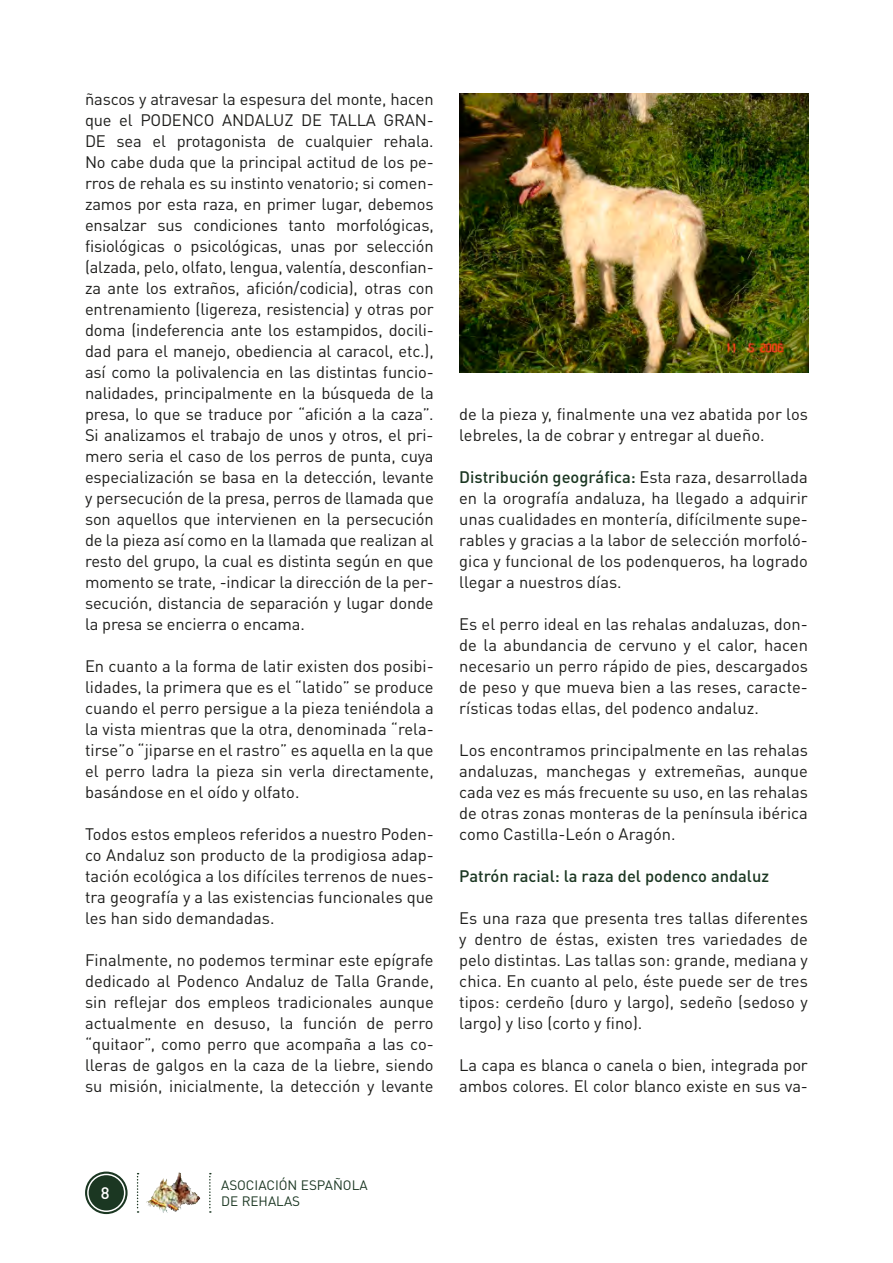
<style>
.page{position:relative;width:893px;height:1263px;background:#fff}
.page>*{position:absolute;margin:0;border:0;box-sizing:border-box;transform-origin:0 0}
.t1{font:16.5px/21px "DIN Pro";color:#1d1d1b;text-align:justify}
.t2{font:500 16.5px "DIN Pro";color:#1b3722}
.t3{font:500 16.5px "DIN Pro";color:#fff}
.t4{font:13.5px/16.2px "DIN Pro";color:#1b3722}
.s1{font-weight:500;color:#1b3722}
</style>
<div class="page">
<img style="left:146px;top:1172px;width:55px;height:41px">
<svg style="left:137px;top:1173px;width:2px;height:40px"></svg>
<svg style="left:209px;top:1173px;width:2px;height:40px"></svg>
<svg style="left:85px;top:1171px;width:43px;height:43px"></svg>
<div style="left:87px;top:1174px;width:38px;height:38px;border:2px solid #fff;border-radius:50%"></div>
<img style="left:459px;top:94px;width:349px;height:278px">
<p class="t1" style="left:85px;top:87px;width:350px">ñascos y atravesar la espesura del monte, hacen que el PODENCO ANDALUZ DE TALLA GRAN-DE sea el protagonista de cualquier rehala.<br>No cabe duda que la principal actitud de los pe&shy;rros de rehala es su instinto venatorio; si comen&shy;zamos por esta raza, en primer lugar, debemos ensalzar sus condiciones tanto morfológicas, fisiológicas o psicológicas, unas por selección (alzada, pelo, olfato, lengua, valentía, desconfian&shy;za ante los extraños, afición/codicia), otras con entrenamiento (ligereza, resistencia) y otras por doma (indeferencia ante los estampidos, docili&shy;dad para el manejo, obediencia al caracol, etc.), así como la polivalencia en las distintas funcio&shy;nalidades, principalmente en la búsqueda de la presa, lo que se traduce por “afición a la caza”.<br>Si analizamos el trabajo de unos y otros, el pri&shy;mero seria el caso de los perros de punta, cuya especialización se basa en la detección, levante y persecución de la presa, perros de llamada que son aquellos que intervienen en la persecución de la pieza así como en la llamada que realizan al resto del grupo, la cual es distinta según en que momento se trate, -indicar la dirección de la per&shy;secución, distancia de separación y lugar donde la presa se encierra o encama.</p>
<p class="t1" style="left:85px;top:654px;width:350px">En cuanto a la forma de latir existen dos posibi&shy;lidades, la primera que es el “latido” se produce cuando el perro persigue a la pieza teniéndola a la vista mientras que la otra, denominada “rela&shy;tirse”o “jiparse en el rastro” es aquella en la que el perro ladra la pieza sin verla directamente, basándose en el oído y olfato.</p>
<p class="t1" style="left:85px;top:822px;width:350px">Todos estos empleos referidos a nuestro Poden&shy;co Andaluz son producto de la prodigiosa adap&shy;tación ecológica a los difíciles terrenos de nues&shy;tra geografía y a las existencias funcionales que les han sido demandadas.</p>
<p class="t1" style="left:85px;top:948px;width:350px">Finalmente, no podemos terminar este epígrafe dedicado al Podenco Andaluz de Talla Grande, sin reflejar dos empleos tradicionales aunque actualmente en desuso, la función de perro “quitaor”, como perro que acompaña a las co&shy;lleras de galgos en la caza de la liebre, siendo su misión, inicialmente, la detección y levante</p>
<p class="t1" style="left:459px;top:402px;width:350px">de la pieza y, finalmente una vez abatida por los lebreles, la de cobrar y entregar al dueño.</p>
<p class="t1" style="left:459px;top:465px;width:350px"><span class="s1">Distribución geográfica:</span> Esta raza, desarrollada en la orografía andaluza, ha llegado a adquirir unas cualidades en montería, difícilmente supe&shy;rables y gracias a la labor de selección morfoló&shy;gica y funcional de los podenqueros, ha logrado llegar a nuestros días.</p>
<p class="t1" style="left:459px;top:612px;width:350px">Es el perro ideal en las rehalas andaluzas, don&shy;de la abundancia de cervuno y el calor, hacen necesario un perro rápido de pies, descargados de peso y que mueva bien a las reses, caracte&shy;rísticas todas ellas, del podenco andaluz.</p>
<p class="t1" style="left:459px;top:738px;width:350px">Los encontramos principalmente en las rehalas andaluzas, manchegas y extremeñas, aunque cada vez es más frecuente su uso, en las rehalas de otras zonas monteras de la península ibérica como Castilla-León o Aragón.</p>
<p class="t2" style="left:459px;top:863px;width:311px">Patrón racial: la raza del podenco andaluz</p>
<p class="t1" style="left:459px;top:906px;width:350px">Es una raza que presenta tres tallas diferentes y dentro de éstas, existen tres variedades de pelo distintas. Las tallas son: grande, mediana y chica. En cuanto al pelo, éste puede ser de tres tipos: cerdeño (duro y largo), sedeño (sedoso y largo) y liso (corto y fino).</p>
<p class="t1" style="left:459px;top:1053px;width:350px">La capa es blanca o canela o bien, integrada por ambos colores. El color blanco existe en sus va-</p>
<p class="t3" style="left:101px;top:1179px;width:10px">8</p>
<p class="t4" style="left:221px;top:1175px;width:148px">ASOCIACIÓN ESPAÑOLA<br>DE REHALAS</p>
</div>
